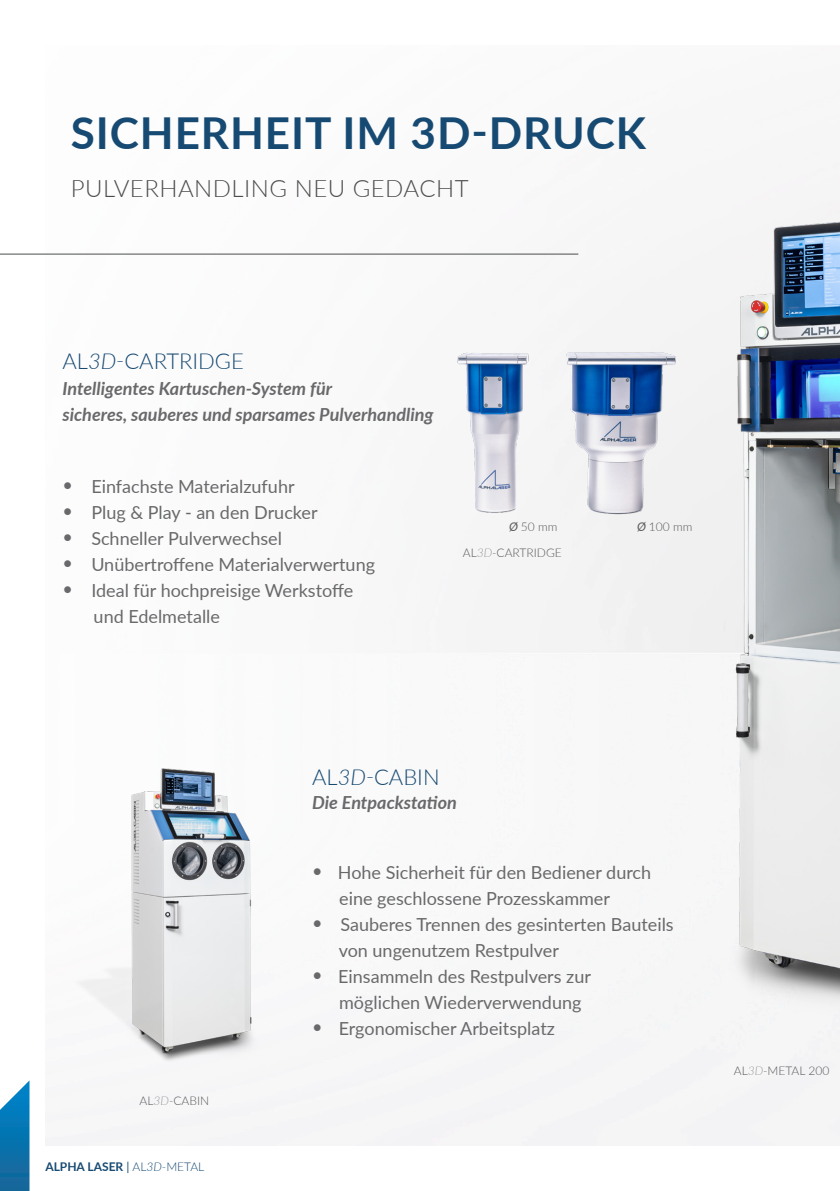
<style>
.page{position:relative;width:840px;height:1191px;background:#fff}
.page>*{position:absolute;margin:0;border:0;box-sizing:border-box;transform-origin:0 0}
.t1{font:700 44px "Lato";letter-spacing:.02em;color:#174a73}
.t2{font:300 24px "Lato";letter-spacing:.02em;color:#4b4c4d}
.t3{font:300 22px "Lato";color:#174a73}
.t4{font:18px/26px "Lato";color:#69696c}
.t5{font:italic 700 18px/26px "Lato";color:#69696c}
.t6{font:300 12px "Lato";color:#57585a}
.t7{font:700 12px "Lato";color:#174a73}
.s1{font-style:italic}
.s2{font-weight:400;font-style:italic}
.s3{font-weight:100;font-style:italic}
.s4{font-weight:400}
.s5{font-weight:300}
.s6{font-weight:300;font-style:italic}
</style>
<div class="page">
<svg style="left:0;top:1081px;width:29px;height:110px"></svg>
<hr style="left:0;top:254px;width:578px;height:1px;background:#4b4c4d">
<img style="left:384px;top:319px;width:200px;height:232px">
<img style="left:45px;top:765px;width:223px;height:338px">
<img style="left:584px;top:205px;width:255px;height:830px">
<h1 class="t1" style="left:71px;top:100px;width:576px">SICHERHEIT IM 3D-DRUCK</h1>
<h2 class="t2" style="left:71px;top:171px;width:399px">PULVERHANDLING NEU GEDACHT</h2>
<p class="t3" style="left:62px;top:346px;width:183px">AL<span class="s1">3D</span>-CARTRIDGE</p>
<p class="t5" style="left:62px;top:375px;width:372px">Intelligentes Kartuschen-System für<br>sicheres, sauberes und sparsames Pulverhandling</p>
<p class="t4" style="left:62px;top:473px;width:233px">• Einfachste Materialzufuhr</p>
<p class="t4" style="left:62px;top:499px;width:256px">• Plug &amp; Play - an den Drucker</p>
<p class="t4" style="left:62px;top:525px;width:221px">• Schneller Pulverwechsel</p>
<p class="t4" style="left:62px;top:551px;width:314px">• Unübertroffene Materialverwertung</p>
<p class="t4" style="left:94px;top:577px;width:261px;text-indent:-31px">• Ideal für hochpreisige Werkstoffe und Edelmetalle</p>
<p class="t6" style="left:509px;top:519px;width:50px"><span class="s2">Ø</span> 50 mm</p>
<p class="t6" style="left:636px;top:519px;width:57px"><span class="s2">Ø</span> 100 mm</p>
<p class="t6" style="left:462px;top:544px;width:100px">AL<span class="s3">3D</span>-CARTRIDGE</p>
<p class="t6" style="left:139px;top:1092px;width:71px">AL<span class="s3">3D</span>-CABIN</p>
<p class="t7" style="left:45px;top:1157px;width:160px">ALPHA LASER <span class="s4">|</span> <span class="s5">AL</span><span class="s6">3D</span><span class="s5">-METAL</span></p>
<p class="t3" style="left:312px;top:761px;width:129px">AL<span class="s1">3D</span>-CABIN</p>
<p class="t5" style="left:312px;top:788px;width:146px">Die Entpackstation</p>
<p class="t4" style="left:339px;top:858px;width:313px;text-indent:-27px">• Hohe Sicherheit für den Bediener durch eine geschlossene Prozesskammer</p>
<p class="t4" style="left:338px;top:910px;width:336px;text-indent:-26px">• Sauberes Trennen des gesinterten Bauteils von ungenutzem Restpulver</p>
<p class="t4" style="left:339px;top:962px;width:253px;text-indent:-27px">• Einsammeln des Restpulvers zur möglichen Wiederverwendung</p>
<p class="t4" style="left:312px;top:1014px;width:244px">• Ergonomischer Arbeitsplatz</p>
<p class="t6" style="left:733px;top:1062px;width:97px">AL<span class="s3">3D</span>-METAL 200</p>
</div>
